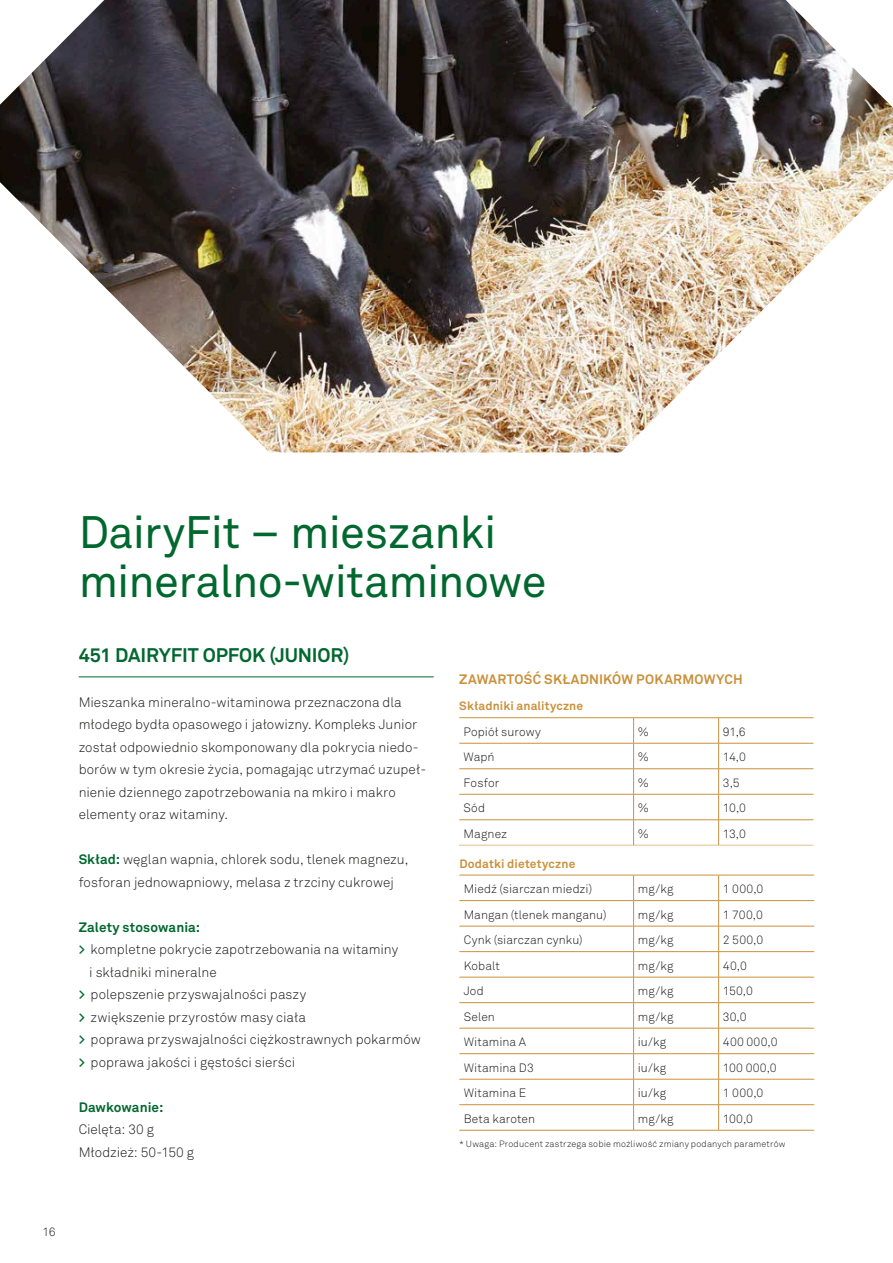
<style>
.page{position:relative;width:893px;height:1263px;background:#fff}
.page>*{position:absolute;margin:0;border:0;box-sizing:border-box;transform-origin:0 0}
.AF_header_30_33_PMS{font:45px/49.5px "Akkurat Pro";letter-spacing:-.015em;color:#00682e}
.AF_subheader_13_13_w{font:700 19.5px "Akkurat Pro";letter-spacing:-.01em;color:#00682e}
.AF_body_9_15{font:300 13.5px/22.5px "Akkurat Pro";letter-spacing:.005em;color:#191918}
.AF_header_table_8_10{font:700 13.5px "Akkurat Pro";letter-spacing:.015em;color:#ca913c}
.AF_body_9_15-2{font:700 13.5px "Akkurat Pro";letter-spacing:.005em;color:#00682e}
.AF_body_table_8_10{font:300 12px "Akkurat Pro";letter-spacing:.01em;color:#191918}
.AF_header_table_8_10-2{font:700 12px "Akkurat Pro";letter-spacing:.015em;color:#ca913c}
.AF_body_table_8_10-2{font:300 9px "Akkurat Pro";letter-spacing:.02em;color:#191918}
.s1{font-weight:700;color:#00682e}
</style>
<div class="page">
<img style="left:0;top:0;width:893px;height:452px">
<hr style="left:79px;top:676px;width:355px;height:1px;background:#00682e">
<svg style="left:459px;top:718px;width:354px;height:127px"></svg>
<hr style="left:459px;top:717px;width:175px;height:1px;background:#ca913c">
<hr style="left:634px;top:717px;width:85px;height:1px;background:#ca913c">
<hr style="left:719px;top:717px;width:94px;height:1px;background:#ca913c">
<hr style="left:459px;top:743px;width:175px;height:1px;background:#ca913c">
<hr style="left:634px;top:743px;width:85px;height:1px;background:#ca913c">
<hr style="left:719px;top:743px;width:94px;height:1px;background:#ca913c">
<hr style="left:459px;top:768px;width:175px;height:1px;background:#ca913c">
<hr style="left:634px;top:768px;width:85px;height:1px;background:#ca913c">
<hr style="left:719px;top:768px;width:94px;height:1px;background:#ca913c">
<hr style="left:459px;top:794px;width:175px;height:1px;background:#ca913c">
<hr style="left:634px;top:794px;width:85px;height:1px;background:#ca913c">
<hr style="left:719px;top:794px;width:94px;height:1px;background:#ca913c">
<hr style="left:459px;top:819px;width:175px;height:1px;background:#ca913c">
<svg style="left:633px;top:718px;width:1px;height:127px"></svg>
<hr style="left:634px;top:819px;width:85px;height:1px;background:#ca913c">
<svg style="left:718px;top:718px;width:1px;height:127px"></svg>
<hr style="left:719px;top:819px;width:94px;height:1px;background:#ca913c">
<svg style="left:459px;top:845px;width:355px;height:285px"></svg>
<hr style="left:459px;top:875px;width:175px;height:1px;background:#ca913c">
<hr style="left:634px;top:875px;width:85px;height:1px;background:#ca913c">
<hr style="left:719px;top:875px;width:95px;height:1px;background:#ca913c">
<hr style="left:459px;top:900px;width:175px;height:1px;background:#ca913c">
<hr style="left:634px;top:900px;width:85px;height:1px;background:#ca913c">
<hr style="left:719px;top:900px;width:95px;height:1px;background:#ca913c">
<hr style="left:459px;top:926px;width:175px;height:1px;background:#ca913c">
<hr style="left:634px;top:926px;width:85px;height:1px;background:#ca913c">
<hr style="left:719px;top:926px;width:95px;height:1px;background:#ca913c">
<hr style="left:459px;top:951px;width:175px;height:1px;background:#ca913c">
<hr style="left:634px;top:951px;width:85px;height:1px;background:#ca913c">
<hr style="left:719px;top:951px;width:95px;height:1px;background:#ca913c">
<hr style="left:459px;top:977px;width:175px;height:1px;background:#ca913c">
<hr style="left:634px;top:977px;width:85px;height:1px;background:#ca913c">
<hr style="left:719px;top:977px;width:95px;height:1px;background:#ca913c">
<hr style="left:459px;top:1002px;width:175px;height:1px;background:#ca913c">
<hr style="left:634px;top:1002px;width:85px;height:1px;background:#ca913c">
<hr style="left:719px;top:1002px;width:95px;height:1px;background:#ca913c">
<hr style="left:459px;top:1028px;width:175px;height:1px;background:#ca913c">
<hr style="left:634px;top:1028px;width:85px;height:1px;background:#ca913c">
<hr style="left:719px;top:1028px;width:95px;height:1px;background:#ca913c">
<hr style="left:459px;top:1053px;width:175px;height:1px;background:#ca913c">
<hr style="left:634px;top:1053px;width:85px;height:1px;background:#ca913c">
<hr style="left:719px;top:1053px;width:95px;height:1px;background:#ca913c">
<hr style="left:459px;top:1079px;width:175px;height:1px;background:#ca913c">
<hr style="left:634px;top:1079px;width:85px;height:1px;background:#ca913c">
<hr style="left:719px;top:1079px;width:95px;height:1px;background:#ca913c">
<hr style="left:459px;top:1104px;width:175px;height:1px;background:#ca913c">
<hr style="left:459px;top:1130px;width:175px;height:1px;background:#ca913c">
<svg style="left:633px;top:875px;width:1px;height:255px"></svg>
<hr style="left:634px;top:1104px;width:85px;height:1px;background:#ca913c">
<hr style="left:634px;top:1130px;width:85px;height:1px;background:#ca913c">
<svg style="left:718px;top:875px;width:1px;height:255px"></svg>
<hr style="left:719px;top:1104px;width:95px;height:1px;background:#ca913c">
<hr style="left:719px;top:1130px;width:95px;height:1px;background:#ca913c">
<svg style="left:459px;top:901px;width:1px;height:25px"></svg>
<svg style="left:459px;top:952px;width:1px;height:25px"></svg>
<svg style="left:459px;top:1003px;width:1px;height:25px"></svg>
<svg style="left:459px;top:1054px;width:1px;height:25px"></svg>
<svg style="left:459px;top:1105px;width:1px;height:25px"></svg>
<p class="AF_header_30_33_PMS" style="left:79px;top:508px;width:469px">DairyFit – mieszanki mineralno-witaminowe</p>
<p class="AF_subheader_13_13_w" style="left:79px;top:643px;width:272px">451 DAIRYFIT OPFOK (JUNIOR)</p>
<p class="AF_body_9_15" style="left:79px;top:691px;width:349px">Mieszanka mineralno-witaminowa przeznaczona dla młodego bydła opasowego i jałowizny. Kompleks Junior został odpowiednio skomponowany dla pokrycia niedo&shy;borów w tym okresie życia, pomagając utrzymać uzupeł&shy;nienie dziennego zapotrzebowania na mkiro i makro elementy oraz witaminy.</p>
<p class="AF_body_9_15" style="left:79px;top:848px;width:331px"><span class="s1">Skład:</span> węglan wapnia, chlorek sodu, tlenek magnezu, fosforan jednowapniowy, melasa z trzciny cukrowej</p>
<p class="AF_body_9_15-2" style="left:79px;top:918px;width:123px">Zalety stosowania:</p>
<p class="AF_body_9_15" style="left:89px;top:938px;width:310px;text-indent:-11px"><span class="s1">&gt;</span> kompletne pokrycie zapotrzebowania na witaminy i składniki mineralne</p>
<p class="AF_body_9_15" style="left:79px;top:983px;width:229px"><span class="s1">&gt;</span> polepszenie przyswajalności paszy</p>
<p class="AF_body_9_15" style="left:79px;top:1006px;width:229px"><span class="s1">&gt;</span> zwiększenie przyrostów masy ciała</p>
<p class="AF_body_9_15" style="left:79px;top:1028px;width:344px"><span class="s1">&gt;</span> poprawa przyswajalności ciężkostrawnych pokarmów</p>
<p class="AF_body_9_15" style="left:79px;top:1051px;width:218px"><span class="s1">&gt;</span> poprawa jakości i gęstości sierści</p>
<p class="AF_body_9_15-2" style="left:79px;top:1098px;width:86px">Dawkowanie:</p>
<p class="AF_body_9_15" style="left:79px;top:1118px;width:77px">Cielęta: 30 g</p>
<p class="AF_body_9_15" style="left:79px;top:1141px;width:117px">Młodzież: 50-150 g</p>
<p class="AF_header_table_8_10" style="left:459px;top:671px;width:285px">ZAWARTOŚĆ SKŁADNIKÓW POKARMOWYCH</p>
<p class="AF_header_table_8_10-2" style="left:459px;top:698px;width:125px">Składniki analityczne</p>
<p class="AF_body_table_8_10" style="left:463px;top:724px;width:79px">Popiół surowy</p>
<p class="AF_body_table_8_10" style="left:638px;top:724px;width:13px">%</p>
<p class="AF_body_table_8_10" style="left:723px;top:724px;width:24px">91,6</p>
<p class="AF_body_table_8_10" style="left:463px;top:750px;width:33px">Wapń</p>
<p class="AF_body_table_8_10" style="left:638px;top:750px;width:13px">%</p>
<p class="AF_body_table_8_10" style="left:723px;top:750px;width:25px">14,0</p>
<p class="AF_body_table_8_10" style="left:463px;top:775px;width:37px">Fosfor</p>
<p class="AF_body_table_8_10" style="left:638px;top:775px;width:13px">%</p>
<p class="AF_body_table_8_10" style="left:723px;top:775px;width:18px">3,5</p>
<p class="AF_body_table_8_10" style="left:463px;top:801px;width:23px">Sód</p>
<p class="AF_body_table_8_10" style="left:638px;top:801px;width:13px">%</p>
<p class="AF_body_table_8_10" style="left:723px;top:801px;width:25px">10,0</p>
<p class="AF_body_table_8_10" style="left:463px;top:826px;width:45px">Magnez</p>
<p class="AF_body_table_8_10" style="left:638px;top:826px;width:13px">%</p>
<p class="AF_body_table_8_10" style="left:723px;top:826px;width:25px">13,0</p>
<p class="AF_header_table_8_10-2" style="left:459px;top:856px;width:117px">Dodatki dietetyczne</p>
<p class="AF_body_table_8_10" style="left:464px;top:882px;width:130px">Miedź (siarczan miedzi)</p>
<p class="AF_body_table_8_10" style="left:638px;top:882px;width:37px">mg/kg</p>
<p class="AF_body_table_8_10" style="left:723px;top:882px;width:42px">1 000,0</p>
<p class="AF_body_table_8_10" style="left:464px;top:907px;width:144px">Mangan (tlenek manganu)</p>
<p class="AF_body_table_8_10" style="left:638px;top:907px;width:37px">mg/kg</p>
<p class="AF_body_table_8_10" style="left:723px;top:907px;width:41px">1 700,0</p>
<p class="AF_body_table_8_10" style="left:464px;top:933px;width:120px">Cynk (siarczan cynku)</p>
<p class="AF_body_table_8_10" style="left:638px;top:933px;width:37px">mg/kg</p>
<p class="AF_body_table_8_10" style="left:723px;top:933px;width:42px">2 500,0</p>
<p class="AF_body_table_8_10" style="left:464px;top:958px;width:38px">Kobalt</p>
<p class="AF_body_table_8_10" style="left:638px;top:958px;width:37px">mg/kg</p>
<p class="AF_body_table_8_10" style="left:723px;top:958px;width:25px">40,0</p>
<p class="AF_body_table_8_10" style="left:464px;top:984px;width:21px">Jod</p>
<p class="AF_body_table_8_10" style="left:638px;top:984px;width:37px">mg/kg</p>
<p class="AF_body_table_8_10" style="left:723px;top:984px;width:32px">150,0</p>
<p class="AF_body_table_8_10" style="left:464px;top:1009px;width:33px">Selen</p>
<p class="AF_body_table_8_10" style="left:638px;top:1009px;width:37px">mg/kg</p>
<p class="AF_body_table_8_10" style="left:723px;top:1009px;width:25px">30,0</p>
<p class="AF_body_table_8_10" style="left:464px;top:1035px;width:64px">Witamina A</p>
<p class="AF_body_table_8_10" style="left:638px;top:1035px;width:30px">iu/kg</p>
<p class="AF_body_table_8_10" style="left:723px;top:1035px;width:56px">400 000,0</p>
<p class="AF_body_table_8_10" style="left:464px;top:1060px;width:72px">Witamina D3</p>
<p class="AF_body_table_8_10" style="left:638px;top:1060px;width:30px">iu/kg</p>
<p class="AF_body_table_8_10" style="left:723px;top:1060px;width:55px">100 000,0</p>
<p class="AF_body_table_8_10" style="left:464px;top:1086px;width:64px">Witamina E</p>
<p class="AF_body_table_8_10" style="left:638px;top:1086px;width:30px">iu/kg</p>
<p class="AF_body_table_8_10" style="left:723px;top:1086px;width:42px">1 000,0</p>
<p class="AF_body_table_8_10" style="left:464px;top:1111px;width:73px">Beta karoten</p>
<p class="AF_body_table_8_10" style="left:638px;top:1111px;width:37px">mg/kg</p>
<p class="AF_body_table_8_10" style="left:723px;top:1111px;width:32px">100,0</p>
<p class="AF_body_table_8_10-2" style="left:459px;top:1138px;width:328px">* Uwaga: Producent zastrzega sobie możliwość zmiany podanych parametrów</p>
<p class="AF_body_table_8_10" style="left:43px;top:1224px;width:15px">16</p>
</div>
